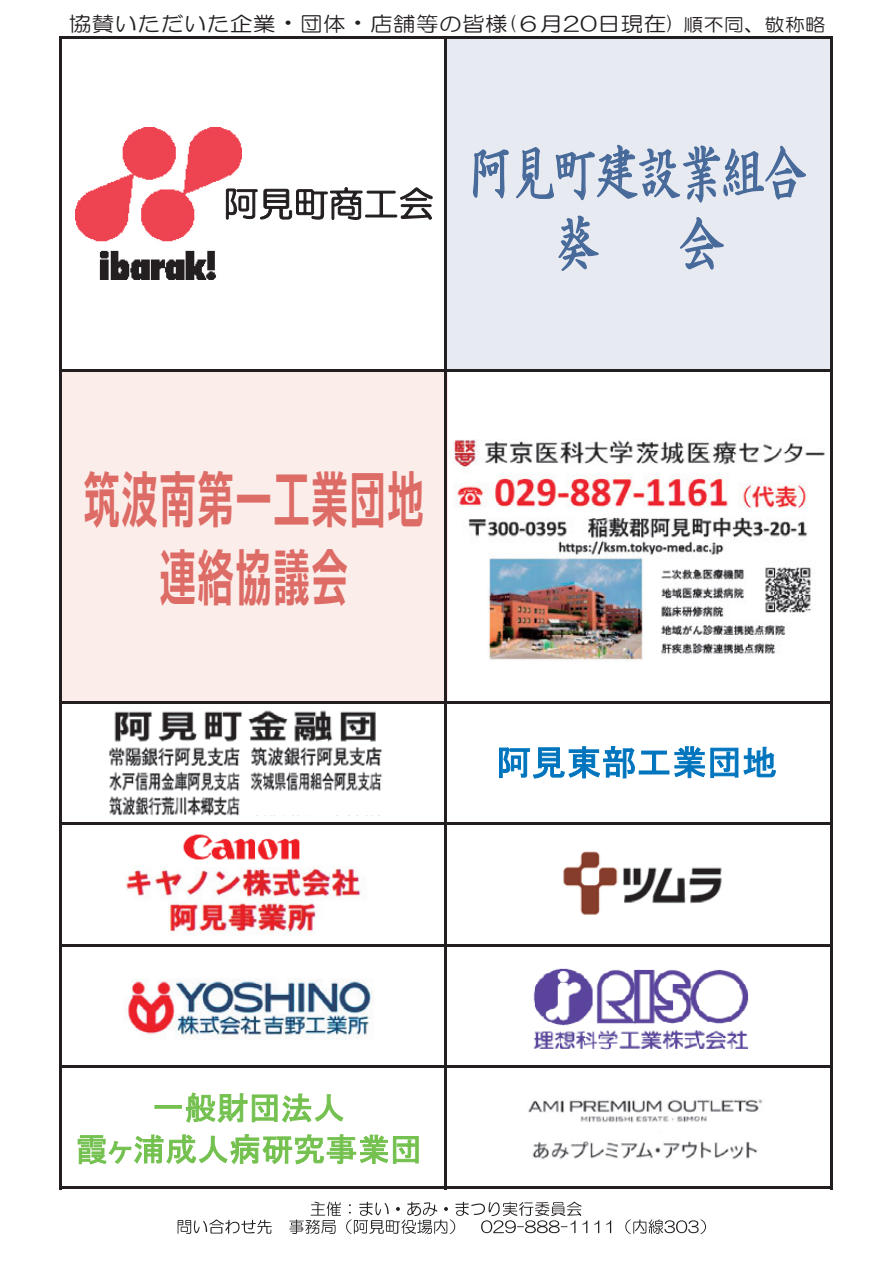
<style>
.page{position:relative;width:893px;height:1263px;background:#fff}
.page>*{position:absolute;margin:0;border:0;box-sizing:border-box;transform-origin:0 0}
.t1{font:60px/71.1px "HG Seikaishotai PRO";color:#476a9a;text-align:center;scale:.7 1}
.t2{font:700 59.7px/78.6px "Shin Go Pro De";letter-spacing:.06em;color:#dd6c67;text-align:center;scale:.6 1}
.t3{font:20.25px "HG Maru Gothic MPRO";letter-spacing:.025em;color:#231f20;scale:1.11 1}
.s1{font-size:25.35px}
.s2{font-size:17.85px}
</style>
<div class="page">
<div style="left:61px;top:371px;width:387px;height:332px;background:#fbede9"></div>
<div style="left:446px;top:37px;width:386px;height:334px;background:#e8eaf1"></div>
<img style="left:125px;top:867px;width:236px;height:67px">
<svg style="left:178px;top:1219px;width:94px;height:15px"></svg>
<svg style="left:289px;top:1201px;width:298px;height:33px"></svg>
<svg style="left:594px;top:1220px;width:5px;height:13px"></svg>
<svg style="left:606px;top:1220px;width:5px;height:13px"></svg>
<svg style="left:625px;top:1219px;width:81px;height:15px"></svg>
<hr style="left:59px;top:36px;width:3px;height:1153px;background:#231f20">
<hr style="left:444px;top:39px;width:3px;height:1150px;background:#231f20">
<hr style="left:830px;top:39px;width:3px;height:1150px;background:#231f20">
<hr style="left:62px;top:36px;width:771px;height:3px;background:#231f20">
<hr style="left:62px;top:369px;width:771px;height:3px;background:#231f20">
<hr style="left:62px;top:701px;width:771px;height:3px;background:#231f20">
<hr style="left:62px;top:822px;width:771px;height:3px;background:#231f20">
<hr style="left:62px;top:944px;width:771px;height:3px;background:#231f20">
<hr style="left:62px;top:1065px;width:771px;height:3px;background:#231f20">
<hr style="left:62px;top:1186px;width:771px;height:3px;background:#231f20">
<img style="left:76px;top:127px;width:166px;height:153px">
<svg style="left:225px;top:177px;width:208px;height:43px"></svg>
<img style="left:109px;top:710px;width:274px;height:106px">
<img style="left:533px;top:968px;width:216px;height:82px">
<img style="left:127px;top:980px;width:246px;height:59px">
<img style="left:528px;top:1099px;width:235px;height:61px">
<svg style="left:499px;top:746px;width:277px;height:33px"></svg>
<img style="left:183px;top:834px;width:117px;height:27px">
<img style="left:454px;top:439px;width:371px;height:221px">
<img style="left:563px;top:851px;width:159px;height:64px">
<div style="left:154px;top:1105px;width:28px;height:4px;border:1px solid #74c150"></div>
<svg style="left:185px;top:1092px;width:159px;height:31px"></svg>
<svg style="left:77px;top:1134px;width:342px;height:31px"></svg>
<div style="left:250px;top:792px;width:155px;height:23px;background:#fff"></div>
<svg style="left:473px;top:149px;width:36px;height:49px"></svg>
<svg style="left:516px;top:144px;width:290px;height:59px"></svg>
<svg style="left:558px;top:215px;width:41px;height:56px"></svg>
<svg style="left:680px;top:217px;width:44px;height:52px"></svg>
<p class="t3" style="left:69px;top:13px;width:683px">協賛いただいた企業<span class="s1">・</span>団体<span class="s1">・</span>店舗等の皆様(６月20日現在) <span class="s2">順不同、敬称略</span></p>
<h1 class="t1" style="left:470px;top:138px;width:481px">阿見町建設業組合葵　　会</h1>
<h2 class="t2" style="left:84px;top:453px;width:568px">筑波南第一工業団地連絡協議会</h2>
</div>
